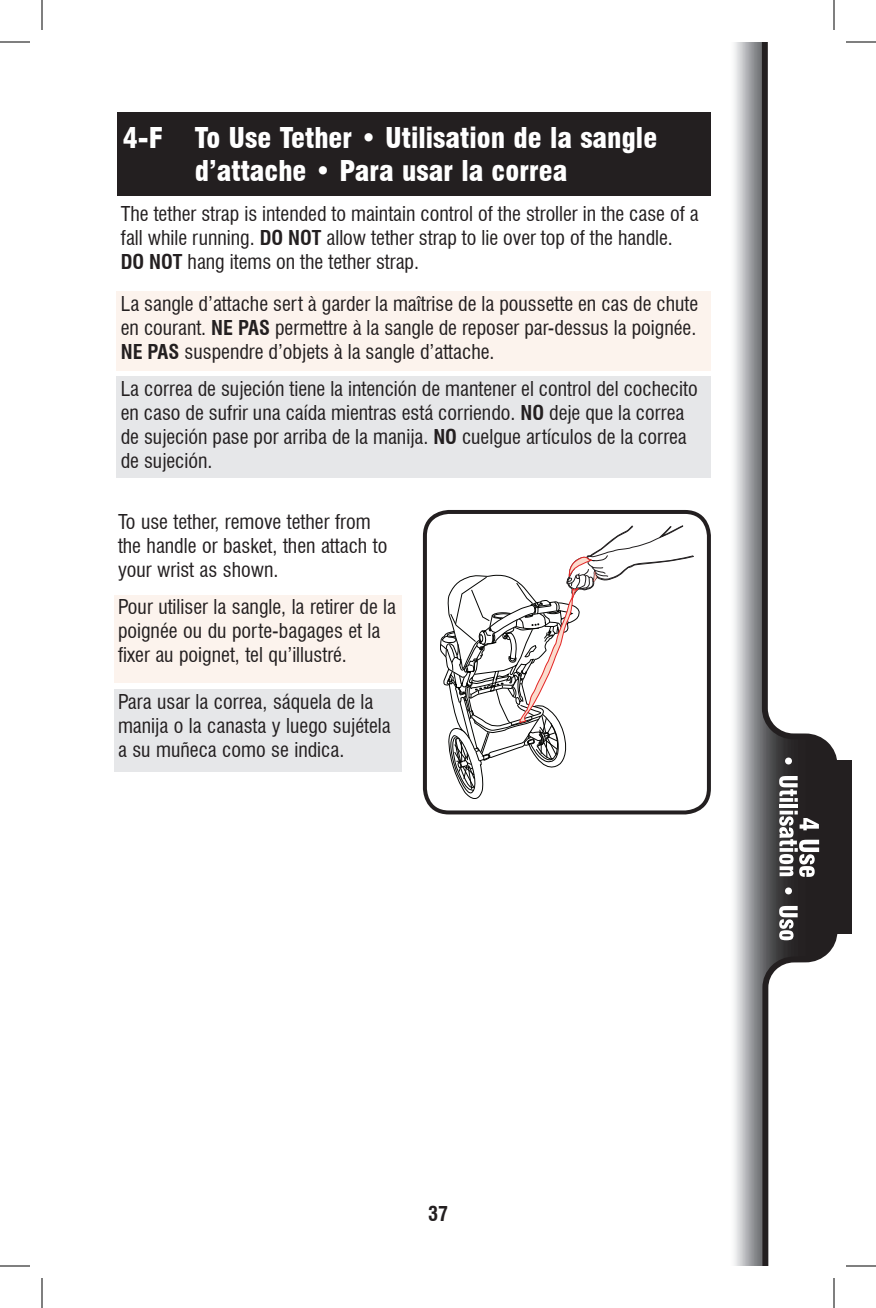
<style>
.page{position:relative;width:876px;height:1308px;background:#fff}
.page>*{position:absolute;margin:0;border:0;box-sizing:border-box;transform-origin:0 0}
.t1{font:900 condensed 28px/33.6px "Swiss 721 BT";color:#fff}
.t2{font:condensed 20px/24px "Swiss 721 BT";color:#231f20}
.t3{font:700 condensed 20px "Swiss 721 BT";color:#231f20}
.s1{font-weight:700}
</style>
<div class="page">
<img style="left:734px;top:42px;width:28px;height:1224px">
<div style="left:831px;top:760px;width:21px;height:174px;background:#231f20"></div>
<svg style="left:762px;top:42px;width:75px;height:1224px"></svg>
<svg style="left:785px;top:758px;width:7px;height:6px"></svg>
<svg style="left:779px;top:776px;width:19px;height:26px"></svg>
<hr style="left:780px;top:804px;width:18px;height:4px;background:#fff">
<svg style="left:779px;top:811px;width:40px;height:66px"></svg>
<svg style="left:785px;top:887px;width:7px;height:7px"></svg>
<svg style="left:779px;top:906px;width:19px;height:34px"></svg>
<div style="left:423px;top:510px;width:288px;height:304px;border:4px solid #231f20;border-radius:24px"></div>
<div style="left:117px;top:112px;width:594px;height:84px;background:#231f20"></div>
<div style="left:117px;top:377px;width:594px;height:101px;background:#e6e7e9"></div>
<div style="left:117px;top:292px;width:594px;height:79px;background:#fcf3ed"></div>
<div style="left:114px;top:689px;width:288px;height:83px;background:#e6e7e9"></div>
<div style="left:114px;top:595px;width:288px;height:87px;background:#fcf3ed"></div>
<svg style="left:440px;top:526px;width:254px;height:273px"></svg>
<hr style="left:0;top:42px;width:30px;height:1px;background:#000">
<hr style="left:846px;top:42px;width:30px;height:1px;background:#000">
<hr style="left:0;top:1266px;width:30px;height:1px;background:#000">
<hr style="left:846px;top:1266px;width:30px;height:1px;background:#000">
<hr style="left:42px;top:0;width:1px;height:30px;background:#000">
<hr style="left:42px;top:1278px;width:1px;height:30px;background:#000">
<hr style="left:834px;top:0;width:1px;height:30px;background:#000">
<hr style="left:834px;top:1278px;width:1px;height:30px;background:#000">
<h1 class="t1" style="left:195px;top:121px;width:464px;text-indent:-72px">4-F To Use Tether • Utilisation de la sangle d’attache • Para usar la correa</h1>
<p class="t2" style="left:121px;top:202px;width:579px">The tether strap is intended to maintain control of the stroller in the case of a fall while running. <span class="s1">DO NOT</span> allow tether strap to lie over top of the handle.<br><span class="s1">DO NOT</span> hang items on the tether strap.</p>
<p class="t2" style="left:121px;top:292px;width:579px;text-align:justify">La sangle d’attache sert à garder la maîtrise de la poussette en cas de chute en courant. <span class="s1">NE PAS</span> permettre à la sangle de reposer par-dessus la poignée.<br><span class="s1">NE PAS</span> suspendre d’objets à la sangle d’attache.</p>
<p class="t2" style="left:121px;top:377px;width:578px">La correa de sujeción tiene la intención de mantener el control del cochecito en caso de sufrir una caída mientras está corriendo. <span class="s1">NO</span> deje que la correa de sujeción pase por arriba de la manija. <span class="s1">NO</span> cuelgue artículos de la correa de sujeción.</p>
<p class="t2" style="left:118px;top:510px;width:271px">To use tether, remove tether from the handle or basket, then attach to your wrist as shown.</p>
<p class="t2" style="left:118px;top:595px;width:280px">Pour utiliser la sangle, la retirer de la poignée ou du porte-bagages et la fixer au poignet, tel qu’illustré.</p>
<p class="t2" style="left:118px;top:689px;width:274px">Para usar la correa, sáquela de la manija o la canasta y luego sujétela a su muñeca como se indica.</p>
<p class="t3" style="left:428px;top:1202px;width:21px">37</p>
</div>
